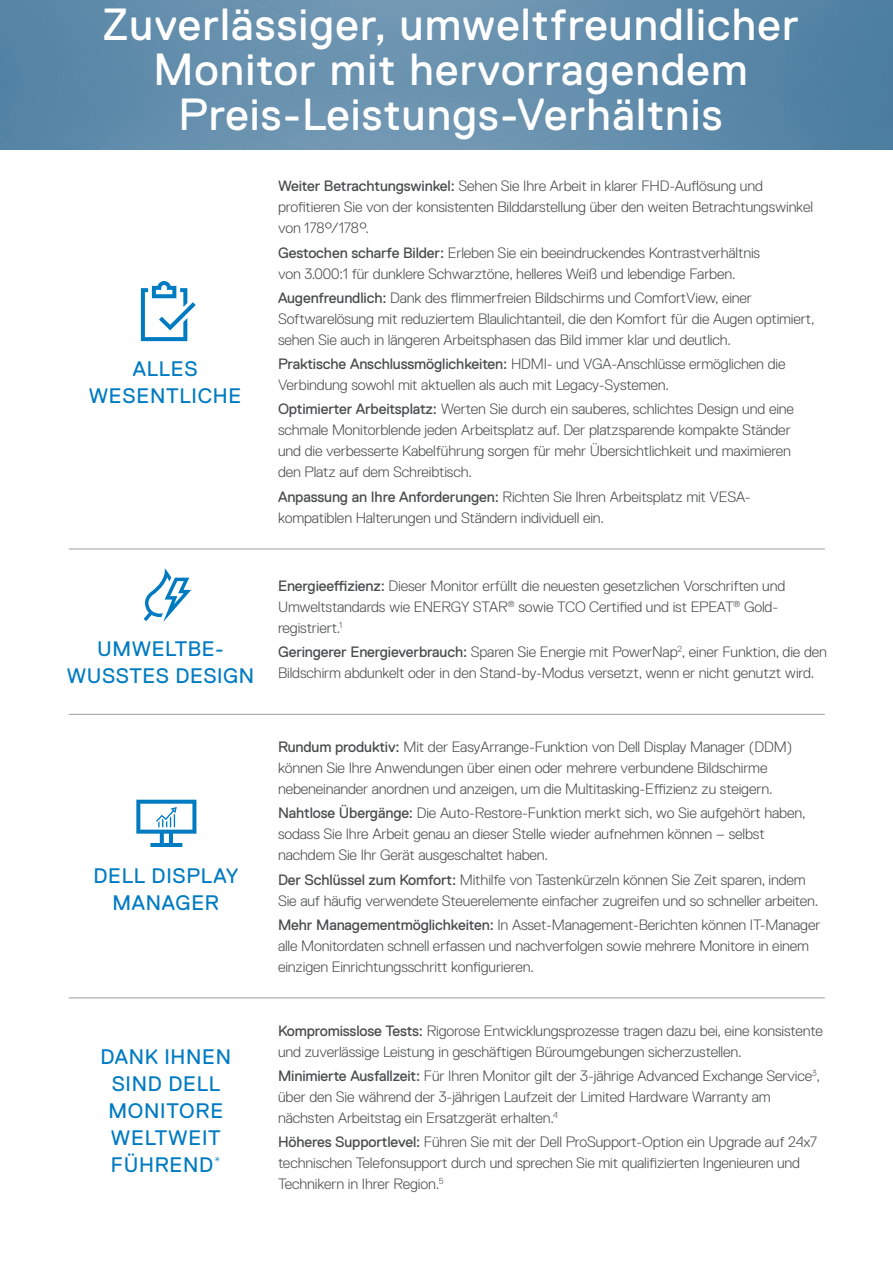
<style>
.page{position:relative;width:893px;height:1263px;background:#fff}
.page>*{position:absolute;margin:0;border:0;box-sizing:border-box;transform-origin:0 0}
.t1{font:45px/45px "Dell Replica";letter-spacing:.025em;color:#fff;text-align:center}
.t2{font:21px/27px "Dell Replica";letter-spacing:.035em;color:#007bc2;text-align:center}
.t3{font:300 15px/21px "Dell Replica";letter-spacing:-.01em;color:#4b4c4d}
.s1{font-weight:400}
</style>
<div class="page">
<img style="left:0;top:0;width:893px;height:150px">
<hr style="left:69px;top:548px;width:756px;height:1px;background:#a8a9ad">
<hr style="left:69px;top:714px;width:756px;height:1px;background:#a8a9ad">
<hr style="left:69px;top:997px;width:756px;height:1px;background:#a8a9ad">
<svg style="left:136px;top:800px;width:60px;height:47px"></svg>
<svg style="left:143px;top:568px;width:48px;height:54px"></svg>
<svg style="left:141px;top:281px;width:55px;height:60px"></svg>
<p class="t1" style="left:102px;top:3px;width:698px">Zuverlässiger, umweltfreundlicher<br>Monitor mit hervorragendem<br>Preis-Leistungs-Verhältnis</p>
<p class="t2" style="left:89px;top:356px;width:154px">ALLES<br>WESENTLICHE</p>
<p class="t2" style="left:67px;top:635px;width:189px">UMWELTBE-<br>WUSSTES DESIGN</p>
<p class="t2" style="left:93px;top:862px;width:146px">DELL DISPLAY<br>MANAGER</p>
<p class="t2" style="left:100px;top:1043px;width:132px">DANK IHNEN<br>SIND DELL<br>MONITORE<br>WELTWEIT<br>FÜHREND<sup>*</sup></p>
<p class="t3" style="left:278px;top:176px;width:537px"><span class="s1">Weiter Betrachtungswinkel:</span> Sehen Sie Ihre Arbeit in klarer FHD-Auflösung und profitieren Sie von der konsistenten Bilddarstellung über den weiten Betrachtungswinkel von 178°/178°.</p>
<p class="t3" style="left:278px;top:242px;width:484px"><span class="s1">Gestochen scharfe Bilder:</span> Erleben Sie ein beeindruckendes Kontrastverhältnis von 3.000:1 für dunklere Schwarztöne, helleres Weiß und lebendige Farben.</p>
<p class="t3" style="left:278px;top:287px;width:538px"><span class="s1">Augenfreundlich:</span> Dank des flimmerfreien Bildschirms und ComfortView, einer<br>Softwarelösung mit reduziertem Blaulichtanteil, die den Komfort für die Augen optimiert, sehen Sie auch in längeren Arbeitsphasen das Bild immer klar und deutlich.</p>
<p class="t3" style="left:278px;top:353px;width:509px"><span class="s1">Praktische Anschlussmöglichkeiten:</span> HDMI- und VGA-Anschlüsse ermöglichen die<br>Verbindung sowohl mit aktuellen als auch mit Legacy-Systemen.</p>
<p class="t3" style="left:278px;top:399px;width:517px"><span class="s1">Optimierter Arbeitsplatz:</span> Werten Sie durch ein sauberes, schlichtes Design und eine schmale Monitorblende jeden Arbeitsplatz auf. Der platzsparende kompakte Ständer und die verbesserte Kabelführung sorgen für mehr Übersichtlichkeit und maximieren den Platz auf dem Schreibtisch.</p>
<p class="t3" style="left:278px;top:486px;width:474px"><span class="s1">Anpassung an Ihre Anforderungen:</span> Richten Sie Ihren Arbeitsplatz mit VESA&shy;kompatiblen Halterungen und Ständern individuell ein.</p>
<p class="t3" style="left:278px;top:575px;width:509px"><span class="s1">Energieeffizienz:</span> Dieser Monitor erfüllt die neuesten gesetzlichen Vorschriften und<br>Umweltstandards wie ENERGY STAR<sup>®</sup> sowie TCO Certified und ist EPEAT<sup>®</sup> Gold&shy;registriert.<sup>1</sup></p>
<p class="t3" style="left:278px;top:641px;width:550px"><span class="s1">Geringerer Energieverbrauch:</span> Sparen Sie Energie mit PowerNap<sup>2</sup>, einer Funktion, die den<br>Bildschirm abdunkelt oder in den Stand-by-Modus versetzt, wenn er nicht genutzt wird.</p>
<p class="t3" style="left:278px;top:736px;width:516px"><span class="s1">Rundum produktiv:</span> Mit der EasyArrange-Funktion von Dell Display Manager (DDM) können Sie Ihre Anwendungen über einen oder mehrere verbundene Bildschirme nebeneinander anordnen und anzeigen, um die Multitasking-Effizienz zu steigern.</p>
<p class="t3" style="left:278px;top:803px;width:529px"><span class="s1">Nahtlose Übergänge:</span> Die Auto-Restore-Funktion merkt sich, wo Sie aufgehört haben, sodass Sie Ihre Arbeit genau an dieser Stelle wieder aufnehmen können – selbst nachdem Sie Ihr Gerät ausgeschaltet haben.</p>
<p class="t3" style="left:278px;top:869px;width:542px"><span class="s1">Der Schlüssel zum Komfort:</span> Mithilfe von Tastenkürzeln können Sie Zeit sparen, indem<br>Sie auf häufig verwendete Steuerelemente einfacher zugreifen und so schneller arbeiten.</p>
<p class="t3" style="left:278px;top:914px;width:544px"><span class="s1">Mehr Managementmöglichkeiten:</span> In Asset-Management-Berichten können IT-Manager alle Monitordaten schnell erfassen und nachverfolgen sowie mehrere Monitore in einem einzigen Einrichtungsschritt konfigurieren.</p>
<p class="t3" style="left:278px;top:1020px;width:546px"><span class="s1">Kompromisslose Tests:</span> Rigorose Entwicklungsprozesse tragen dazu bei, eine konsistente und zuverlässige Leistung in geschäftigen Büroumgebungen sicherzustellen.</p>
<p class="t3" style="left:278px;top:1065px;width:544px"><span class="s1">Minimierte Ausfallzeit:</span> Für Ihren Monitor gilt der 3-jährige Advanced Exchange Service<sup>3</sup>, über den Sie während der 3-jährigen Laufzeit der Limited Hardware Warranty am nächsten Arbeitstag ein Ersatzgerät erhalten.<sup>4</sup></p>
<p class="t3" style="left:278px;top:1131px;width:541px"><span class="s1">Höheres Supportlevel:</span> Führen Sie mit der Dell ProSupport-Option ein Upgrade auf 24x7 technischen Telefonsupport durch und sprechen Sie mit qualifizierten Ingenieuren und<br>Technikern in Ihrer Region.<sup>5</sup></p>
</div>
